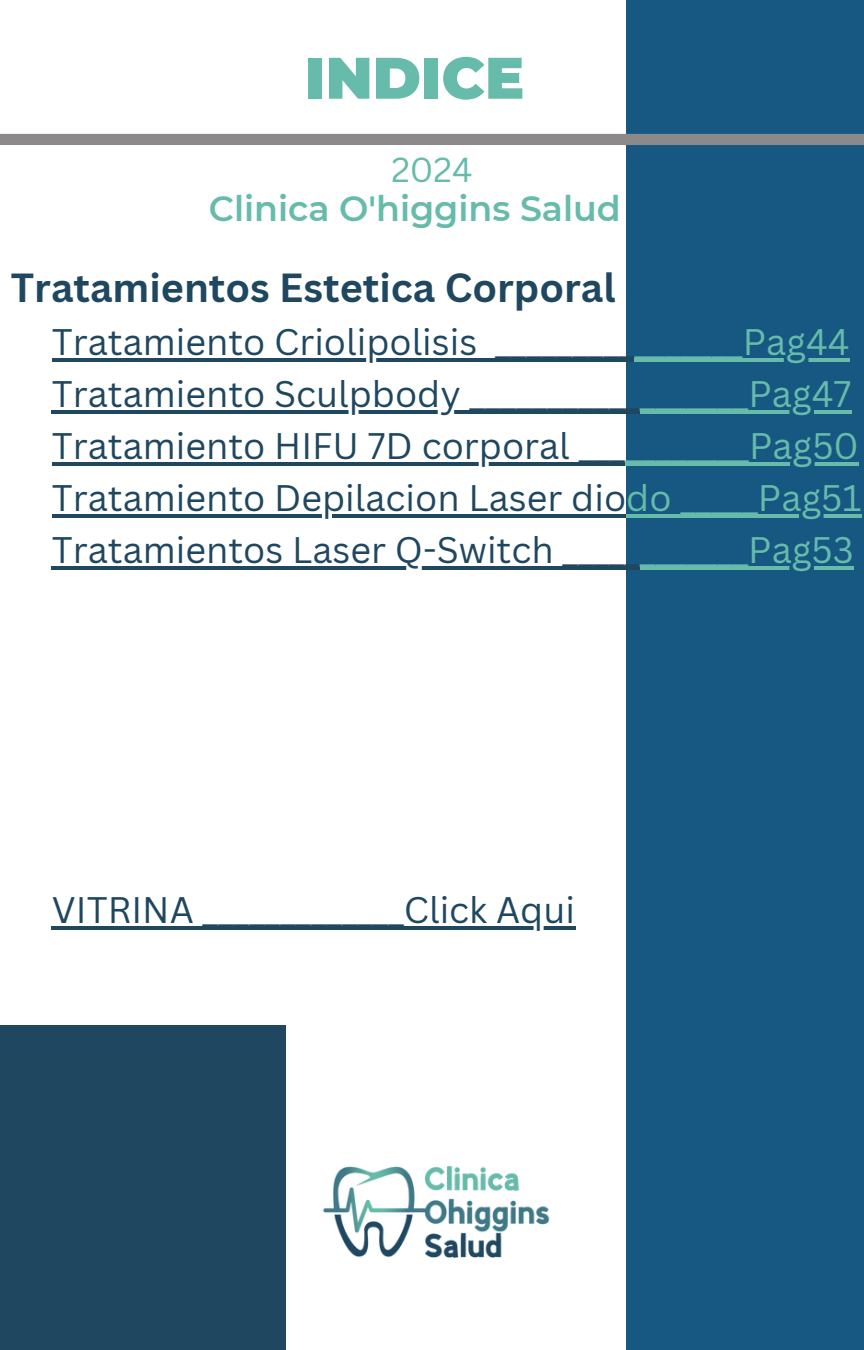
<style>
.page{position:relative;width:864px;height:1350px;background:#fff}
.page>*{position:absolute;margin:0;border:0;box-sizing:border-box;transform-origin:0 0}
.t1{font:900 58.5px "Montserrat";color:#6ba}
.t2{font:700 39.6px "Canva Sans";color:#1f4760}
.t3{font:36px/51.8px "Canva Sans";color:#1f4760}
.t4{font:600 34.88px "Montserrat";color:#6ba}
.t5{font:33.75px "Canva Sans";color:#6ba}
.s1{color:#6ba}
.s2{color:#61bda7}
</style>
<div class="page">
<div style="left:627px;top:0;width:237px;height:1350px;background:#165882"></div>
<div style="left:0;top:1025px;width:286px;height:325px;background:#1f4760"></div>
<img style="left:322px;top:1166px;width:228px;height:92px">
<svg style="left:0;top:125px;width:864px;height:29px"></svg>
<hr style="left:52px;top:359px;width:425px;height:3px;background:#1f4760">
<hr style="left:477px;top:359px;width:18px;height:3px;background:#1f4760">
<hr style="left:495px;top:359px;width:139px;height:3px;background:#1f4760">
<hr style="left:634px;top:359px;width:216px;height:3px;background:#6ba">
<hr style="left:52px;top:411px;width:588px;height:3px;background:#1f4760">
<hr style="left:640px;top:411px;width:211px;height:3px;background:#6ba">
<hr style="left:52px;top:462px;width:573px;height:4px;background:#1f4760">
<hr style="left:625px;top:462px;width:234px;height:4px;background:#6ba">
<hr style="left:52px;top:514px;width:574px;height:4px;background:#1f4760">
<hr style="left:626px;top:514px;width:23px;height:4px;background:#61bda7">
<hr style="left:649px;top:514px;width:213px;height:4px;background:#6ba">
<hr style="left:52px;top:566px;width:588px;height:4px;background:#1f4760">
<hr style="left:640px;top:566px;width:214px;height:4px;background:#6ba">
<hr style="left:52px;top:926px;width:352px;height:3px;background:#1f4760">
<hr style="left:404px;top:926px;width:171px;height:3px;background:#1f4760">
<p class="t1" style="left:305px;top:42px;width:221px">INDICE</p>
<p class="t5" style="left:391px;top:146px;width:83px">2024</p>
<h4 class="t4" style="left:209px;top:187px;width:414px">Clinica O'higgins Salud</h4>
<h2 class="t2" style="left:11px;top:260px;width:606px">Tratamientos Estetica Corporal</h2>
<h3 class="t3" style="left:52px;top:315px;width:799px">Tratamiento Criolipolisis _________<span class="s1">_______Pag44</span></h3>
<h3 class="t3" style="left:52px;top:367px;width:801px">Tratamiento Sculpbody ___________<span class="s1">_______Pag47</span></h3>
<h3 class="t3" style="left:52px;top:419px;width:808px">Tratamiento HIFU 7D corporal ___<span class="s1">________Pag50</span></h3>
<p class="t3" style="left:52px;top:471px;width:811px">Tratamiento Depilacion Laser dio<span class="s2">d</span><span class="s1">o _____Pag51<br></span>Tratamientos Laser Q-Switch _____<span class="s1">_______Pag53</span></p>
<p class="t3" style="left:52px;top:883px;width:525px">VITRINA _____________Click Aqui</p>
</div>
